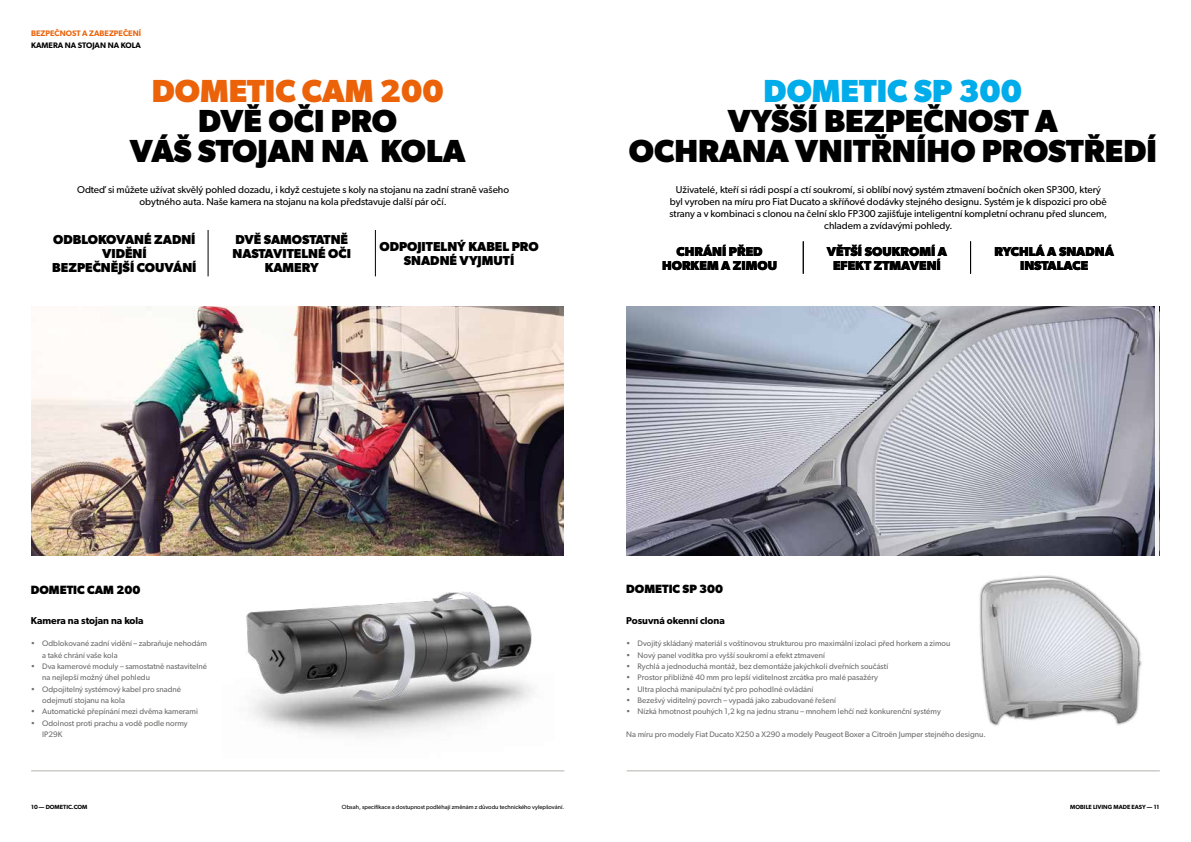
<style>
.page{position:relative;width:1191px;height:842px;background:#fff}
.page>*{position:absolute;margin:0;border:0;box-sizing:border-box;transform-origin:0 0}
.t1{font:700 32px/30px "Gibson";color:#000;text-align:center}
.t2{font:700 32px "Gibson";color:#eb6209}
.t3{font:700 32px "Gibson";color:#00ace9}
.t4{font:700 13px/14px "Gibson";color:#000;text-align:center}
.t5{font:700 12px "Gibson";color:#000}
.t6{font:10px/12px "Gibson";color:#000;text-align:center}
.t7{font:600 10px "Gibson";color:#000}
.t8{font:8px/11.3px "Gibson";color:#6d6d6c}
.t9{font:600 8px "Gibson";color:#eb6209}
.t10{font:600 8px "Gibson";color:#000}
.t11{font:6px "Gibson";color:#000}
.t12{font:600 6px "Gibson";color:#000}
</style>
<div class="page">
<hr style="left:626px;top:771px;width:533px;height:1px;background:#b4b3ac">
<hr style="left:31px;top:771px;width:533px;height:1px;background:#b4b3ac">
<hr style="left:208px;top:230px;width:1px;height:46px;background:#000">
<hr style="left:375px;top:230px;width:1px;height:46px;background:#000">
<img style="left:31px;top:306px;width:533px;height:250px">
<img style="left:222px;top:476px;width:332px;height:296px">
<hr style="left:803px;top:241px;width:1px;height:33px;background:#000">
<hr style="left:970px;top:241px;width:1px;height:33px;background:#000">
<img style="left:626px;top:306px;width:528px;height:250px">
<img style="left:954px;top:550px;width:205px;height:176px">
<p class="t9" style="left:31px;top:28px;width:111px">BEZPEČNOST A ZABEZPEČENÍ</p>
<p class="t10" style="left:31px;top:40px;width:111px">KAMERA NA STOJAN NA KOLA</p>
<h1 class="t2" style="left:152px;top:72px;width:293px">DOMETIC CAM 200</h1>
<h1 class="t1" style="left:130px;top:105px;width:337px">DVĚ OČI PRO<br>VÁŠ STOJAN NA KOLA</h1>
<p class="t6" style="left:77px;top:183px;width:433px">Odteď si můžete užívat skvělý pohled dozadu, i když cestujete s koly na stojanu na zadní straně vašeho obytného auta. Naše kamera na stojanu na kola představuje další pár očí.</p>
<h2 class="t4" style="left:52px;top:233px;width:146px">ODBLOKOVANÉ ZADNÍ<br>VIDĚNÍ<br>BEZPEČNĚJŠÍ COUVÁNÍ</h2>
<h2 class="t4" style="left:232px;top:233px;width:120px">DVĚ SAMOSTATNĚ<br>NASTAVITELNÉ OČI<br>KAMERY</h2>
<h2 class="t4" style="left:379px;top:240px;width:161px">ODPOJITELNÝ KABEL PRO<br>SNADNÉ VYJMUTÍ</h2>
<h1 class="t3" style="left:763px;top:72px;width:260px">DOMETIC SP 300</h1>
<h1 class="t1" style="left:629px;top:105px;width:529px">VYŠŠÍ BEZPEČNOST A<br>OCHRANA VNITŘNÍHO PROSTŘEDÍ</h1>
<p class="t6" style="left:669px;top:183px;width:439px">Uživatelé, kteří si rádi pospí a ctí soukromí, si oblíbí nový systém ztmavení bočních oken SP300, který byl vyroben na míru pro Fiat Ducato a skříňové dodávky stejného designu. Systém je k dispozici pro obě strany a v kombinaci s clonou na čelní sklo FP300 zajišťuje inteligentní kompletní ochranu před sluncem, chladem a zvídavými pohledy.</p>
<h2 class="t4" style="left:662px;top:244px;width:116px">CHRÁNÍ PŘED<br>HORKEM A ZIMOU</h2>
<h2 class="t4" style="left:826px;top:244px;width:122px">VĚTŠÍ SOUKROMÍ A<br>EFEKT ZTMAVENÍ</h2>
<h2 class="t4" style="left:994px;top:244px;width:121px">RYCHLÁ A SNADNÁ<br>INSTALACE</h2>
<h3 class="t5" style="left:31px;top:582px;width:111px">DOMETIC CAM 200</h3>
<p class="t7" style="left:31px;top:614px;width:114px">Kamera na stojan na kola</p>
<p class="t8" style="left:42px;top:638px;width:166px;text-indent:-11px">• Odblokované zadní vidění – zabraňuje nehodám a také chrání vaše kola</p>
<p class="t8" style="left:42px;top:660px;width:166px;text-indent:-11px">• Dva kamerové moduly – samostatně nastavitelné na nejlepší možný úhel pohledu</p>
<p class="t8" style="left:42px;top:683px;width:140px;text-indent:-11px">• Odpojitelný systémový kabel pro snadné odejmutí stojanu na kola</p>
<p class="t8" style="left:31px;top:706px;width:169px">• Automatické přepínání mezi dvěma kamerami</p>
<p class="t8" style="left:42px;top:717px;width:147px;text-indent:-11px">• Odolnost proti prachu a vodě podle normy<br>IP29K</p>
<h3 class="t5" style="left:626px;top:582px;width:98px">DOMETIC SP 300</h3>
<p class="t7" style="left:626px;top:614px;width:100px">Posuvná okenní clona</p>
<p class="t8" style="left:626px;top:638px;width:326px">• Dvojitý skládaný materiál s voštinovou strukturou pro maximální izolaci před horkem a zimou</p>
<p class="t8" style="left:626px;top:649px;width:200px">• Nový panel vodítka pro vyšší soukromí a efekt ztmavení</p>
<p class="t8" style="left:626px;top:660px;width:263px">• Rychlá a jednoduchá montáž, bez demontáže jakýchkoli dveřních součástí</p>
<p class="t8" style="left:626px;top:672px;width:253px">• Prostor přibližně 40 mm pro lepší viditelnost zrcátka pro malé pasažéry</p>
<p class="t8" style="left:626px;top:683px;width:188px">• Ultra plochá manipulační tyč pro pohodlné ovládání</p>
<p class="t8" style="left:626px;top:694px;width:211px">• Bezešvý viditelný povrch – vypadá jako zabudované řešení</p>
<p class="t8" style="left:626px;top:706px;width:316px">• Nízká hmotnost pouhých 1,2 kg na jednu stranu – mnohem lehčí než konkurenční systémy</p>
<p class="t8" style="left:626px;top:728px;width:361px">Na míru pro modely Fiat Ducato X250 a X290 a modely Peugeot Boxer a Citroën Jumper stejného designu.</p>
<p class="t12" style="left:31px;top:803px;width:58px">10 — DOMETIC.COM</p>
<p class="t11" style="left:342px;top:803px;width:224px">Obsah, specifikace a dostupnost podléhají změnám z důvodu technického vylepšování.</p>
<p class="t12" style="left:1070px;top:803px;width:91px">MOBILE LIVING MADE EASY — 11</p>
</div>
